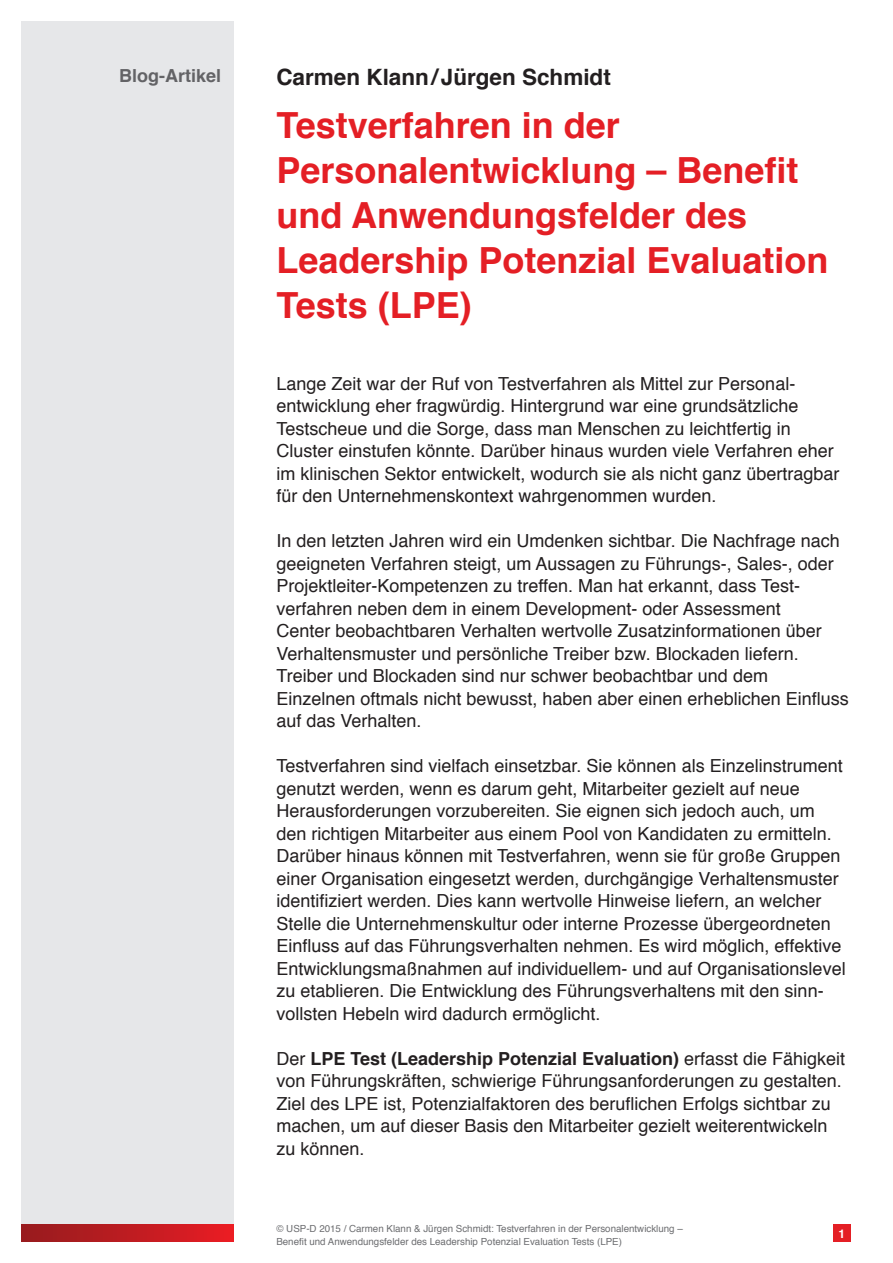
<style>
.page{position:relative;width:893px;height:1263px;background:#fff}
.page>*{position:absolute;margin:0;border:0;box-sizing:border-box;transform-origin:0 0}
.t1{font:700 36px/45px "Helvetica";color:#e41f25}
.t2{font:700 22.5px "Helvetica";color:#231f20}
.t3{font:18px/22.5px "Helvetica";color:#231f20}
.t4{font:700 18px "Helvetica";color:#636366}
.t5{font:700 12px "Helvetica";color:#fff}
.t6{font:9.75px/12.8px "Helvetica";color:#6c6d70}
.s1{font-weight:700}
</style>
<div class="page">
<div style="left:21px;top:21px;width:213px;height:1221px;background:#e6e7e9"></div>
<div style="left:833px;top:1225px;width:17px;height:17px;background:#e41f25"></div>
<div style="left:21px;top:1225px;width:213px;height:17px;background:linear-gradient(to right,#951b1e,#e91c24)"></div>
<p class="t4" style="left:119px;top:61px;width:104px">Blog-Artikel</p>
<p class="t2" style="left:276px;top:59px;width:336px">Carmen Klann/Jürgen Schmidt</p>
<h1 class="t1" style="left:276px;top:103px;width:554px">Testverfahren in der<br>Personalentwicklung – Benefit und Anwendungsfelder des<br>Leadership Potenzial Evaluation<br>Tests (LPE)</h1>
<p class="t3" style="left:276px;top:373px;width:565px">Lange Zeit war der Ruf von Testverfahren als Mittel zur Personal&shy;entwicklung eher fragwürdig. Hintergrund war eine grundsätzliche Testscheue und die Sorge, dass man Menschen zu leichtfertig in Cluster einstufen könnte. Darüber hinaus wurden viele Verfahren eher im klinischen Sektor entwickelt, wodurch sie als nicht ganz übertragbar für den Unternehmenskontext wahrgenommen wurden.</p>
<p class="t3" style="left:276px;top:530px;width:574px">In den letzten Jahren wird ein Umdenken sichtbar. Die Nachfrage nach geeigneten Verfahren steigt, um Aussagen zu Führungs-, Sales-, oder Projektleiter-Kompetenzen zu treffen. Man hat erkannt, dass Test&shy;verfahren neben dem in einem Development- oder Assessment<br>Center beobachtbaren Verhalten wertvolle Zusatzinformationen über Verhaltensmuster und persönliche Treiber bzw. Blockaden liefern.<br>Treiber und Blockaden sind nur schwer beobachtbar und dem Einzelnen oftmals nicht bewusst, haben aber einen erheblichen Einfluss auf das Verhalten.</p>
<p class="t3" style="left:276px;top:755px;width:571px">Testverfahren sind vielfach einsetzbar. Sie können als Einzelinstrument genutzt werden, wenn es darum geht, Mitarbeiter gezielt auf neue Herausforderungen vorzubereiten. Sie eignen sich jedoch auch, um den richtigen Mitarbeiter aus einem Pool von Kandidaten zu ermitteln.<br>Darüber hinaus können mit Testverfahren, wenn sie für große Gruppen einer Organisation eingesetzt werden, durchgängige Verhaltensmuster identifiziert werden. Dies kann wertvolle Hinweise liefern, an welcher Stelle die Unternehmenskultur oder interne Prozesse übergeordneten Einfluss auf das Führungsverhalten nehmen. Es wird möglich, effektive Entwicklungsmaßnahmen auf individuellem- und auf Organisationslevel zu etablieren. Die Entwicklung des Führungsverhaltens mit den sinn&shy;vollsten Hebeln wird dadurch ermöglicht.</p>
<p class="t3" style="left:276px;top:1048px;width:570px">Der <span class="s1">LPE Test (Leadership Potenzial Evaluation)</span> erfasst die Fähigkeit von Führungskräften, schwierige Führungsanforderungen zu gestalten.<br>Ziel des LPE ist, Potenzialfaktoren des beruflichen Erfolgs sichtbar zu machen, um auf dieser Basis den Mitarbeiter gezielt weiterentwickeln zu können.</p>
<p class="t6" style="left:276px;top:1222px;width:408px">© USP-D 2015 / Carmen Klann &amp; Jürgen Schmidt: Testverfahren in der Personalentwicklung –<br>Benefit und Anwendungsfelder des Leadership Potenzial Evaluation Tests (LPE)</p>
<p class="t5" style="left:839px;top:1224px;width:8px">1</p>
</div>
